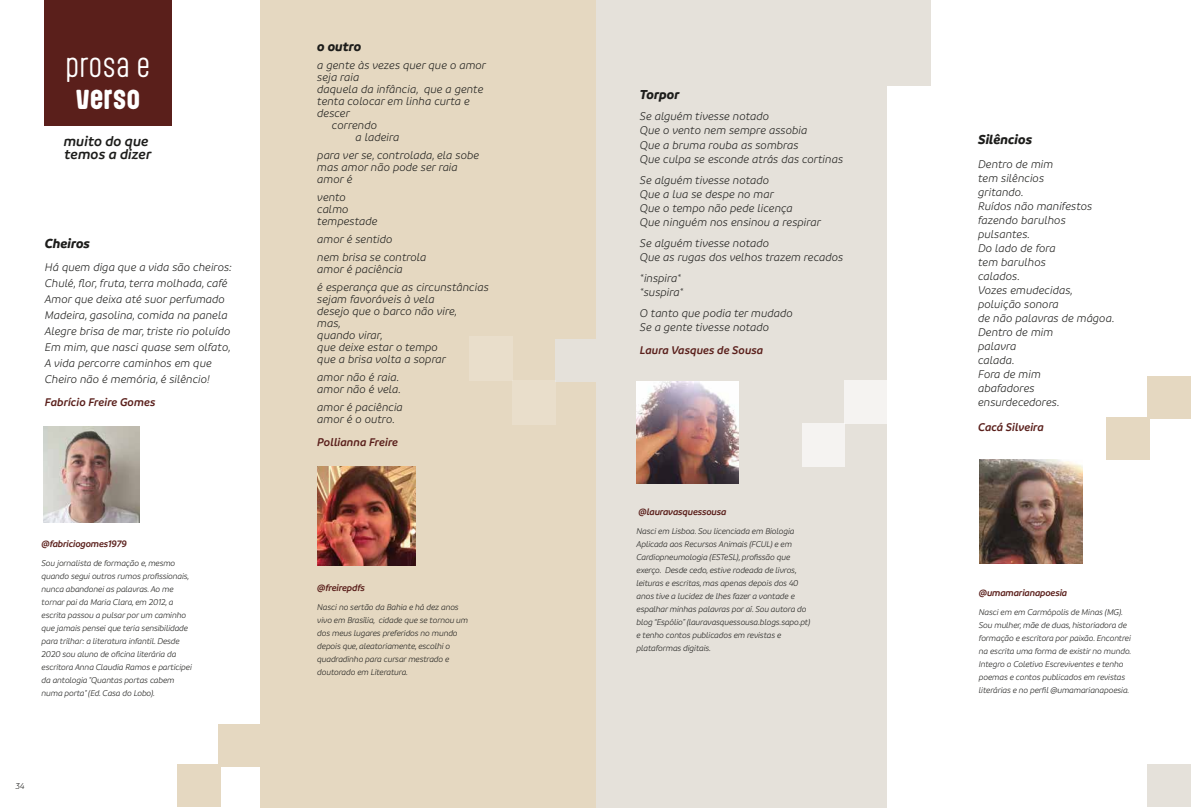
<style>
.page{position:relative;width:1191px;height:808px;background:#fff}
.page>*{position:absolute;margin:0;border:0;box-sizing:border-box;transform-origin:0 0}
.t1{font:300 30.3px "Aptly";color:#fff}
.t2{font:700 30.3px "Aptly";letter-spacing:-.005em;color:#fff}
.t3{font:italic 600 15px/13.1px "Branding";color:#1d1d1b}
.t4{font:italic 700 14px "Branding";color:#1d1d1b}
.t5{font:italic 300 12px/14px "Branding";color:#1d1d1b}
.t6{font:italic 600 12px "Branding";color:#5a1f1b}
.t7{font:italic 600 10px "Branding";letter-spacing:-.02em;color:#5a1f1b}
.t8{font:italic 300 9px/13px "Branding";letter-spacing:-.02em;color:#1d1d1b}
</style>
<div class="page">
<div style="left:44px;top:0;width:128px;height:125px;background:#5a1f1b"></div>
<div style="left:596px;top:0;width:290px;height:808px;background:#e5e1da"></div>
<div style="left:260px;top:0;width:336px;height:808px;background:#e5d8c1"></div>
<div style="left:555px;top:339px;width:43px;height:42px;background:#e5e1da"></div>
<div style="left:218px;top:724px;width:43px;height:42px;background:#e5d8c1"></div>
<div style="left:887px;top:0;width:43px;height:85px;background:#e5e1da"></div>
<div style="left:1147px;top:765px;width:43px;height:42px;background:#e5e1da"></div>
<div style="left:177px;top:765px;width:44px;height:42px;background:#e5d8c1"></div>
<div style="left:1147px;top:376px;width:43px;height:43px;background:#e5d8c1"></div>
<div style="left:1106px;top:417px;width:43px;height:42px;background:#e5d8c1"></div>
<div style="left:802px;top:423px;width:42px;height:43px;background:#f5f3f1"></div>
<div style="left:844px;top:380px;width:42px;height:43px;background:#f5f3f1"></div>
<div style="left:512px;top:380px;width:43px;height:45px;background:#e9decb"></div>
<div style="left:469px;top:336px;width:43px;height:44px;background:#e9decb"></div>
<img style="left:43px;top:426px;width:97px;height:97px">
<img style="left:979px;top:459px;width:103px;height:104px">
<img style="left:317px;top:467px;width:99px;height:98px">
<img style="left:637px;top:382px;width:102px;height:102px">
<h1 class="t1" style="left:66px;top:46px;width:86px">PROSA E</h1>
<h1 class="t2" style="left:76px;top:77px;width:66px">VERSO</h1>
<p class="t3" style="left:64px;top:134px;width:89px">muito do que temos a dizer</p>
<p class="t4" style="left:45px;top:236px;width:47px">Cheiros</p>
<p class="t5" style="left:45px;top:259px;width:189px;line-height:16px">Há quem diga que a vida são cheiros:<br>Chulé, flor, fruta, terra molhada, café Amor que deixa até suor perfumado Madeira, gasolina, comida na panela Alegre brisa de mar, triste rio poluído Em mim, que nasci quase sem olfato, A vida percorre caminhos em que Cheiro não é memória, é silêncio!</p>
<p class="t6" style="left:45px;top:396px;width:112px">Fabrício Freire Gomes</p>
<p class="t7" style="left:42px;top:538px;width:87px">@fabriciogomes1979</p>
<p class="t8" style="left:42px;top:556px;width:152px">Sou jornalista de formação e, mesmo quando segui outros rumos profissionais, nunca abandonei as palavras. Ao me tornar pai da Maria Clara, em 2012, a escrita passou a pulsar por um caminho que jamais pensei que teria sensibilidade para trilhar: a literatura infantil. Desde 2020 sou aluno de oficina literária da escritora Anna Claudia Ramos e participei da antologia "Quantas portas cabem numa porta" (Ed. Casa do Lobo).</p>
<p class="t8" style="left:16px;top:779px;width:10px">34</p>
<p class="t4" style="left:317px;top:38px;width:46px">o outro</p>
<p class="t5" style="left:317px;top:58px;width:170px">a gente às vezes quer que o amor</p>
<p class="t5" style="left:317px;top:70px;width:44px">seja raia</p>
<p class="t5" style="left:317px;top:82px;width:168px">daquela da infância, que a gente</p>
<p class="t5" style="left:317px;top:94px;width:154px">tenta colocar em linha curta e</p>
<p class="t5" style="left:317px;top:106px;width:34px">descer</p>
<p class="t5" style="left:332px;top:118px;width:47px">correndo</p>
<p class="t5" style="left:355px;top:130px;width:45px">a ladeira</p>
<p class="t5" style="left:317px;top:149px;width:163px;line-height:12px">para ver se, controlada, ela sobe mas amor não pode ser raia amor é</p>
<p class="t5" style="left:317px;top:191px;width:62px;line-height:12px">vento calmo tempestade</p>
<p class="t5" style="left:317px;top:230px;width:111px;line-height:18px">amor é sentido<br>nem brisa se controla</p>
<p class="t5" style="left:317px;top:260px;width:173px;line-height:18px">amor é paciência<br>é esperança que as circunstâncias</p>
<p class="t5" style="left:317px;top:293px;width:141px;line-height:12px">sejam favoráveis à vela desejo que o barco não vire, mas,<br>quando virar,<br>que deixe estar o tempo que a brisa volta a soprar</p>
<p class="t5" style="left:317px;top:371px;width:85px;line-height:12px">amor não é raia. amor não é vela.</p>
<p class="t5" style="left:317px;top:401px;width:87px;line-height:12px">amor é paciência amor é o outro.</p>
<p class="t6" style="left:317px;top:435px;width:82px">Pollianna Freire</p>
<p class="t7" style="left:317px;top:582px;width:49px">@freirepdfs</p>
<p class="t8" style="left:317px;top:600px;width:152px">Nasci no sertão da Bahia e há dez anos vivo em Brasília, cidade que se tornou um dos meus lugares preferidos no mundo depois que, aleatoriamente, escolhi o quadradinho para cursar mestrado e doutorado em Literatura.</p>
<p class="t4" style="left:640px;top:87px;width:41px">Torpor</p>
<p class="t5" style="left:640px;top:110px;width:205px">Se alguém tivesse notado<br>Que o vento nem sempre assobia<br>Que a bruma rouba as sombras<br>Que culpa se esconde atrás das cortinas</p>
<p class="t5" style="left:640px;top:173px;width:182px">Se alguém tivesse notado<br>Que a lua se despe no mar<br>Que o tempo não pede licença<br>Que ninguém nos ensinou a respirar</p>
<p class="t5" style="left:640px;top:236px;width:205px">Se alguém tivesse notado<br>Que as rugas dos velhos trazem recados</p>
<p class="t5" style="left:640px;top:271px;width:45px">*inspira* *suspira*</p>
<p class="t5" style="left:640px;top:306px;width:154px">O tanto que podia ter mudado<br>Se a gente tivesse notado</p>
<p class="t6" style="left:640px;top:343px;width:125px">Laura Vasques de Sousa</p>
<p class="t7" style="left:638px;top:506px;width:89px">@lauravasquessousa</p>
<p class="t8" style="left:636px;top:525px;width:175px">Nasci em Lisboa. Sou licenciada em Biologia Aplicada aos Recursos Animais (FCUL) e em Cardiopneumologia (ESTeSL), profissão que exerço. Desde cedo, estive rodeada de livros, leituras e escritas, mas apenas depois dos 40 anos tive a lucidez de lhes fazer a vontade e espalhar minhas palavras por aí. Sou autora do blog “Espólio” (lauravasquessousa.blogs.sapo.pt) e tenho contos publicados em revistas e plataformas digitais.</p>
<p class="t4" style="left:978px;top:131px;width:56px">Silêncios</p>
<p class="t5" style="left:978px;top:157px;width:138px">Dentro de mim<br>tem silêncios<br>gritando.<br>Ruídos não manifestos fazendo barulhos pulsantes.<br>Do lado de fora<br>tem barulhos<br>calados.<br>Vozes emudecidas, poluição sonora<br>de não palavras de mágoa.<br>Dentro de mim<br>palavra<br>calada.<br>Fora de mim<br>abafadores ensurdecedores.</p>
<p class="t6" style="left:978px;top:420px;width:67px">Cacá Silveira</p>
<p class="t7" style="left:979px;top:587px;width:90px">@umamarianapoesia</p>
<p class="t8" style="left:979px;top:605px;width:154px">Nasci em em Carmópolis de Minas (MG).<br>Sou mulher, mãe de duas, historiadora de formação e escritora por paixão. Encontrei na escrita uma forma de existir no mundo.<br>Integro o Coletivo Escreviventes e tenho poemas e contos publicados em revistas literárias e no perfil @umamarianapoesia.</p>
</div>
